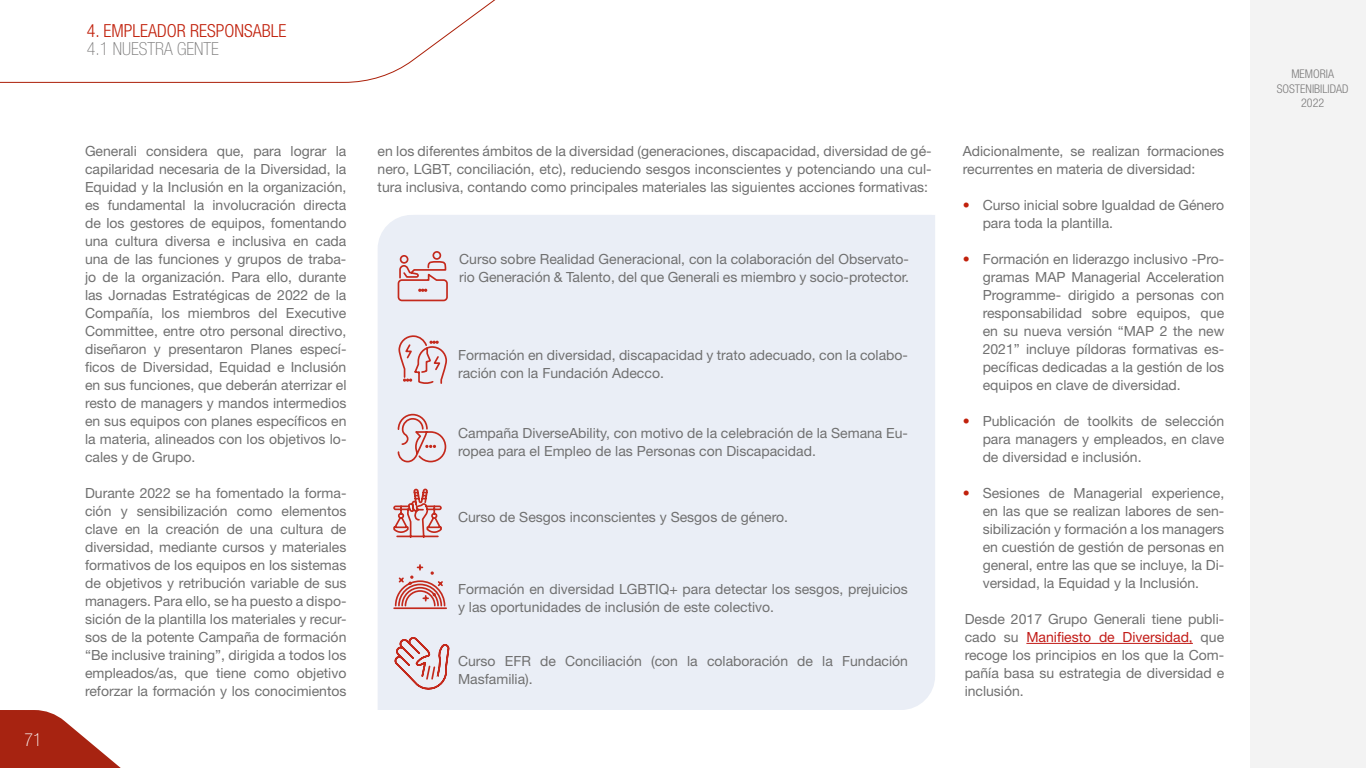
<style>
.page{position:relative;width:1366px;height:768px;background:#fff}
.page>*{position:absolute;margin:0;border:0;box-sizing:border-box;transform-origin:0 0}
.t1{font:300 condensed 18px "Helvetica Neue LT Std";color:#c1210c}
.t2{font:100 condensed 18px "Helvetica Neue LT Std";color:#7c7b7b}
.t3{font:100 condensed 18px "Helvetica Neue LT Std";color:#fff}
.t4{font:14px/18px "Helvetica Neue LT Std";color:#707070;text-align:justify}
.t5{font:300 condensed 12px/14.4px "Helvetica Neue LT Std";color:#7c7b7b;text-align:center}
.s1{color:#c1210c}
.s2{color:#c21b17}
</style>
<div class="page">
<svg style="left:0;top:710px;width:121px;height:58px"></svg>
<div style="left:1251px;top:0;width:115px;height:768px;background:#f3f3f3"></div>
<svg style="left:0;top:0;width:496px;height:83px"></svg>
<div style="left:381px;top:215px;width:554px;height:495px;background:#eaeef6"></div>
<svg style="left:397px;top:250px;width:52px;height:52px;background:#e2c7cb"></svg>
<svg style="left:398px;top:335px;width:50px;height:50px;background:#e2c9cd"></svg>
<svg style="left:397px;top:413px;width:50px;height:50px;background:#e3cbcf"></svg>
<svg style="left:392px;top:487px;width:51px;height:52px;background:#dfb6b8"></svg>
<svg style="left:392px;top:563px;width:56px;height:47px;background:#e1c0c3"></svg>
<svg style="left:393px;top:635px;width:57px;height:57px;background:#e2c5c9"></svg>
<hr style="left:1026px;top:643px;width:167px;height:1px;background:#c21b17">
<p class="t3" style="left:24px;top:729px;width:19px">71</p>
<p class="t1" style="left:87px;top:20px;width:201px">4. EMPLEADOR RESPONSABLE</p>
<p class="t2" style="left:87px;top:39px;width:133px">4.1 NUESTRA GENTE</p>
<p class="t4" style="left:85px;top:142px;width:263px">Generali considera que, para lograr la capilaridad necesaria de la Diversidad, la Equidad y la Inclusión en la organización, es fundamental la involucración directa de los gestores de equipos, fomentando una cultura diversa e inclusiva en cada una de las funciones y grupos de traba&shy;jo de la organización. Para ello, durante las Jornadas Estratégicas de 2022 de la Compañía, los miembros del Executive Committee, entre otro personal directivo, diseñaron y presentaron Planes especí&shy;ficos de Diversidad, Equidad e Inclusión en sus funciones, que deberán aterrizar el resto de managers y mandos intermedios en sus equipos con planes específicos en la materia, alineados con los objetivos lo&shy;cales y de Grupo.</p>
<p class="t4" style="left:85px;top:484px;width:263px">Durante 2022 se ha fomentado la forma&shy;ción y sensibilización como elementos clave en la creación de una cultura de diversidad, mediante cursos y materiales formativos de los equipos en los sistemas de objetivos y retribución variable de sus managers. Para ello, se ha puesto a dispo&shy;sición de la plantilla los materiales y recur&shy;sos de la potente Campaña de formación “Be inclusive training”, dirigida a todos los empleados/as, que tiene como objetivo reforzar la formación y los conocimientos</p>
<p class="t4" style="left:378px;top:142px;width:556px">en los diferentes ámbitos de la diversidad (generaciones, discapacidad, diversidad de gé&shy;nero, LGBT, conciliación, etc), reduciendo sesgos inconscientes y potenciando una cul&shy;tura inclusiva, contando como principales materiales las siguientes acciones formativas:</p>
<p class="t4" style="left:459px;top:250px;width:451px">Curso sobre Realidad Generacional, con la colaboración del Observato&shy;rio Generación &amp; Talento, del que Generali es miembro y socio-protector.</p>
<p class="t4" style="left:458px;top:346px;width:451px">Formación en diversidad, discapacidad y trato adecuado, con la colabo&shy;ración con la Fundación Adecco.</p>
<p class="t4" style="left:458px;top:424px;width:451px">Campaña DiverseAbility, con motivo de la celebración de la Semana Eu&shy;ropea para el Empleo de las Personas con Discapacidad.</p>
<p class="t4" style="left:458px;top:508px;width:332px">Curso de Sesgos inconscientes y Sesgos de género.</p>
<p class="t4" style="left:458px;top:580px;width:451px">Formación en diversidad LGBTIQ+ para detectar los sesgos, prejuicios y las oportunidades de inclusión de este colectivo.</p>
<p class="t4" style="left:458px;top:652px;width:451px">Curso EFR de Conciliación (con la colaboración de la Fundación<br>Masfamilia).</p>
<p class="t4" style="left:963px;top:142px;width:263px">Adicionalmente, se realizan formaciones recurrentes en materia de diversidad:</p>
<p class="t4" style="left:983px;top:196px;width:243px;text-indent:-20px"><span class="s1">•</span> Curso inicial sobre Igualdad de Género para toda la plantilla.</p>
<p class="t4" style="left:983px;top:250px;width:243px;text-indent:-20px"><span class="s1">•</span> Formación en liderazgo inclusivo -Pro&shy;gramas MAP Managerial Acceleration Programme- dirigido a personas con responsabilidad sobre equipos, que en su nueva versión “MAP 2 the new 2021” incluye píldoras formativas es&shy;pecíficas dedicadas a la gestión de los equipos en clave de diversidad.</p>
<p class="t4" style="left:983px;top:412px;width:243px;text-indent:-20px"><span class="s1">•</span> Publicación de toolkits de selección para managers y empleados, en clave de diversidad e inclusión.</p>
<p class="t4" style="left:983px;top:484px;width:243px;text-indent:-20px"><span class="s1">•</span> Sesiones de Managerial experience, en las que se realizan labores de sen&shy;sibilización y formación a los managers en cuestión de gestión de personas en general, entre las que se incluye, la Di&shy;versidad, la Equidad y la Inclusión.</p>
<p class="t4" style="left:965px;top:610px;width:261px">Desde 2017 Grupo Generali tiene publi&shy;cado su <span class="s2">Manifiesto de Diversidad,</span> que recoge los principios en los que la Com&shy;pañía basa su estrategia de diversidad e inclusión.</p>
<p class="t5" style="left:1277px;top:67px;width:73px">MEMORIA<br>SOSTENIBILIDAD<br>2022</p>
</div>
